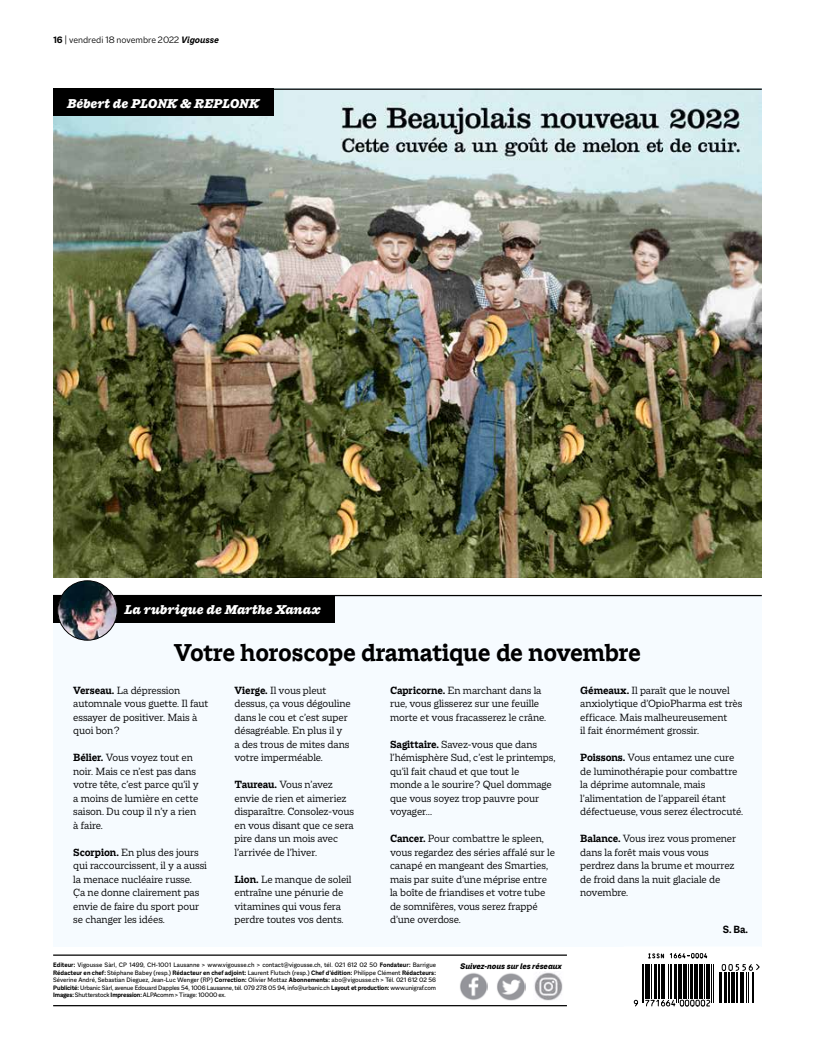
<style>
.page{position:relative;width:815px;height:1063px;background:#fff}
.page>*{position:absolute;margin:0;border:0;box-sizing:border-box;transform-origin:0 0}
.t1{font:700 26.25px "Macklin Slab";letter-spacing:-.01em;color:#000}
.t2{font:italic 900 13.75px "Macklin Slab";letter-spacing:-.015em;color:#fff}
.t3{font:11.25px/13.5px "Macklin Slab";letter-spacing:-.01em;color:#000}
.t4{font:700 11.25px "Macklin Sans";color:#000}
.t5{font:300 10px "Macklin Sans";color:#000}
.t6{font:italic 800 8.75px "Macklin Sans";letter-spacing:-.005em;color:#000}
.t7{font:6.88px/7.5px "Macklin Sans";letter-spacing:-.02em;color:#000;text-align:justify}
.s1{font-weight:700}
.s2{font-weight:700;font-style:italic}
</style>
<div class="page">
<div style="left:53px;top:596px;width:709px;height:350px;background:#f6fbff"></div>
<svg style="left:634px;top:953px;width:125px;height:53px"></svg>
<hr style="left:53px;top:955px;width:514px;height:1px;background:#000">
<hr style="left:53px;top:1005px;width:514px;height:1px;background:#000">
<img style="left:460px;top:973px;width:28px;height:27px">
<img style="left:534px;top:971px;width:29px;height:30px">
<img style="left:497px;top:973px;width:28px;height:28px">
<img style="left:53px;top:90px;width:709px;height:488px">
<hr style="left:53px;top:89px;width:709px;height:1px;background:#000">
<div style="left:53px;top:89px;width:221px;height:27px;background:#000"></div>
<hr style="left:53px;top:595px;width:709px;height:1px;background:#000">
<div style="left:53px;top:595px;width:282px;height:28px;background:#000"></div>
<img style="left:58px;top:581px;width:59px;height:59px;border-radius:30px">
<div style="left:57px;top:580px;width:61px;height:61px;border:1px solid #000;border-radius:50%"></div>
<p class="t5" style="left:53px;top:34px;width:167px"><span class="s1">16</span> | vendredi 18 novembre 2022 <span class="s2">Vigousse</span></p>
<p class="t2" style="left:67px;top:95px;width:194px">Bébert de PLONK &amp; REPLONK</p>
<p class="t2" style="left:125px;top:602px;width:198px">La rubrique de Marthe Xanax</p>
<h1 class="t1" style="left:174px;top:637px;width:469px">Votre horoscope dramatique de novembre</h1>
<p class="t3" style="left:234px;top:683px;width:118px"><span class="s1">Vierge.</span> Il vous pleut dessus, ça vous dégouline dans le cou et c’est super désagréable. En plus il y<br>a des trous de mites dans votre imperméable.</p>
<p class="t3" style="left:234px;top:778px;width:121px"><span class="s1">Taureau.</span> Vous n’avez envie de rien et aimeriez disparaître. Consolez-vous en vous disant que ce sera pire dans un mois avec l’arrivée de l’hiver.</p>
<p class="t3" style="left:234px;top:872px;width:119px"><span class="s1">Lion.</span> Le manque de soleil entraîne une pénurie de vitamines qui vous fera perdre toutes vos dents.</p>
<p class="t3" style="left:390px;top:683px;width:157px"><span class="s1">Capricorne.</span> En marchant dans la rue, vous glisserez sur une feuille morte et vous fracasserez le crâne.</p>
<p class="t3" style="left:390px;top:737px;width:167px"><span class="s1">Sagittaire.</span> Savez-vous que dans l’hémisphère Sud, c’est le printemps, qu’il fait chaud et que tout le<br>monde a le sourire ? Quel dommage que vous soyez trop pauvre pour voyager…</p>
<p class="t3" style="left:390px;top:832px;width:167px"><span class="s1">Cancer.</span> Pour combattre le spleen, vous regardez des séries affalé sur le canapé en mangeant des Smarties, mais par suite d’une méprise entre la boîte de friandises et votre tube de somnifères, vous serez frappé d’une overdose.</p>
<p class="t3" style="left:580px;top:683px;width:164px"><span class="s1">Gémeaux.</span> Il paraît que le nouvel anxiolytique d’OpioPharma est très efficace. Mais malheureusement<br>il fait énormément grossir.</p>
<p class="t3" style="left:580px;top:751px;width:165px"><span class="s1">Poissons.</span> Vous entamez une cure de luminothérapie pour combattre la déprime automnale, mais l’alimentation de l’appareil étant défectueuse, vous serez électrocuté.</p>
<p class="t3" style="left:580px;top:832px;width:158px"><span class="s1">Balance.</span> Vous irez vous promener dans la forêt mais vous vous perdrez dans la brume et mourrez de froid dans la nuit glaciale de novembre.</p>
<p class="t3" style="left:73px;top:683px;width:137px"><span class="s1">Verseau.</span> La dépression automnale vous guette. Il faut essayer de positiver. Mais à quoi bon ?</p>
<p class="t3" style="left:73px;top:751px;width:127px"><span class="s1">Bélier.</span> Vous voyez tout en noir. Mais ce n’est pas dans votre tête, c’est parce qu’il y a moins de lumière en cette saison. Du coup il n’y a rien à faire.</p>
<p class="t3" style="left:73px;top:845px;width:135px"><span class="s1">Scorpion.</span> En plus des jours qui raccourcissent, il y a aussi la menace nucléaire russe.<br>Ça ne donne clairement pas envie de faire du sport pour se changer les idées.</p>
<p class="t4" style="left:723px;top:923px;width:27px">S. Ba.</p>
<p class="t7" style="left:53px;top:961px;width:384px"><span class="s1">Editeur :</span> Vigousse Sàrl, CP 1499, CH-1001 Lausanne &gt; www.vigousse.ch &gt; contact@vigousse.ch, tél. 021 612 02 50 <span class="s1">Fondateur :</span> Barrigue <span class="s1">Rédacteur en chef :</span> Stéphane Babey (resp.) <span class="s1">Rédacteur en chef adjoint :</span> Laurent Flutsch (resp.) <span class="s1">Chef d’édition :</span> Philippe Clément <span class="s1">Rédacteurs :<br></span>Séverine André, Sebastian Dieguez, Jean-Luc Wenger (RP) <span class="s1">Correction :</span> Olivier Mottaz <span class="s1">Abonnements :</span> abo@vigousse.ch &gt; Tél. 021 612 02 56<br><span class="s1">Publicité :</span> Urbanic Sàrl, avenue Edouard Dapples 54, 1006 Lausanne, tél. 079 278 05 94, info@urbanic.ch <span class="s1">Layout et production :</span> www.unigraf.com <span class="s1">Images :</span> Shutterstock <span class="s1">Impression :</span> ALPAcomm &gt; Tirage : 10 000 ex.</p>
<p class="t6" style="left:460px;top:961px;width:103px">Suivez-nous sur les réseaux</p>
</div>
